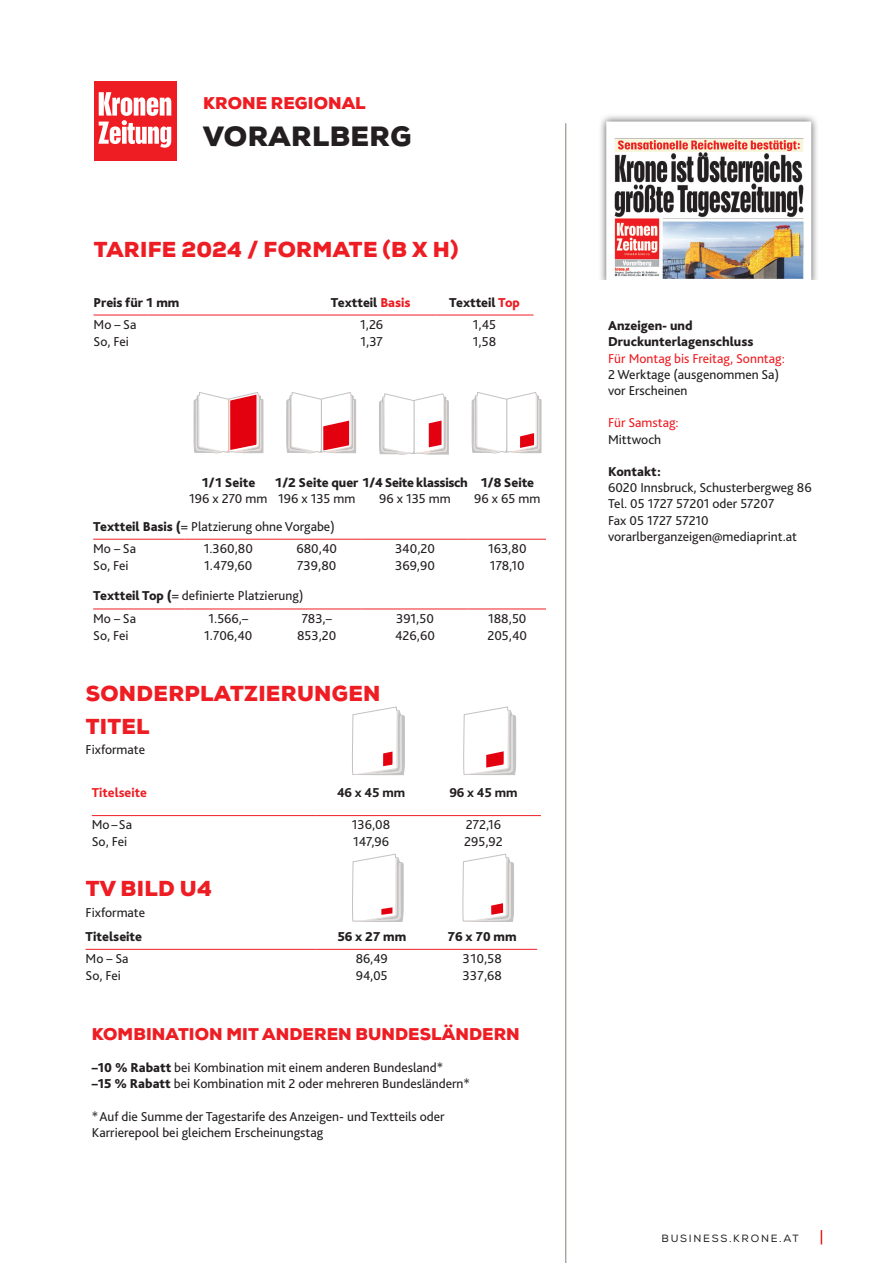
<style>
.page{position:relative;width:893px;height:1263px;background:#fff}
.page>*{position:absolute;margin:0;border:0;box-sizing:border-box;transform-origin:0 0}
.Header_Titel{font:900 27px "Nexa";letter-spacing:.015em;color:#231f20}
.Abschnitt_Titel{font:900 21px "Nexa";letter-spacing:.015em;color:#ee1d23}
.Abschnitt_Titel_klein{font:900 16.5px "Nexa";letter-spacing:.005em;color:#ee1d23}
.Tarif_Titelzeile{font:900 16.5px "Nexa";letter-spacing:.005em;color:#ee1d23}
.Tabelle_Eintrag_links{font:13.5px "Bliss Pro";color:#231f20}
.Tabelle_Eintrag{font:13.5px "Bliss Pro";color:#231f20}
.Tabelle_Eintrag_fett_links{font:13.5px "Bliss Pro";color:#231f20}
.Tabelle_Eintrag_fett{font:800 13.5px "Bliss Pro";color:#231f20}
.Tabelle_Eintrag_links-2{font:800 13.5px "Bliss Pro";color:#231f20}
.Tabelle_Eintrag_links-3{font:13.5px "Bliss Pro";color:#ee1d23}
.Tabelle_Eintrag_fett-2{font:800 13.5px "Bliss Pro";letter-spacing:-.02em;color:#231f20}
.Tabelle_Eintrag_fett_links-2{font:800 13.5px "Bliss Pro";color:#231f20}
.Tabelle_Eintrag_fett-3{font:800 13.5px "Bliss Pro";color:#231f20}
.t1{font:800 13.5px "Bliss Pro";color:#ee1d23}
.t2{font:10.5px "Nexa";letter-spacing:.165em;color:#231f20}
.s1{color:#ee1d23}
.s2{font-weight:800}
</style>
<div class="page">
<svg style="left:821px;top:1230px;width:1px;height:14px"></svg>
<hr style="left:93px;top:539px;width:92px;height:1px;background:#ee1d23">
<hr style="left:185px;top:539px;width:87px;height:1px;background:#ee1d23">
<hr style="left:272px;top:539px;width:89px;height:1px;background:#ee1d23">
<hr style="left:361px;top:539px;width:108px;height:1px;background:#ee1d23">
<hr style="left:469px;top:539px;width:77px;height:1px;background:#ee1d23">
<hr style="left:93px;top:609px;width:92px;height:1px;background:#ee1d23">
<hr style="left:185px;top:609px;width:87px;height:1px;background:#ee1d23">
<hr style="left:272px;top:609px;width:89px;height:1px;background:#ee1d23">
<hr style="left:361px;top:609px;width:108px;height:1px;background:#ee1d23">
<hr style="left:469px;top:609px;width:77px;height:1px;background:#ee1d23">
<hr style="left:94px;top:315px;width:53px;height:1px;background:#ee1d23">
<hr style="left:147px;top:315px;width:159px;height:1px;background:#ee1d23">
<hr style="left:306px;top:315px;width:130px;height:1px;background:#ee1d23">
<hr style="left:436px;top:315px;width:97px;height:1px;background:#ee1d23">
<svg style="left:286px;top:392px;width:70px;height:61px"></svg>
<svg style="left:471px;top:392px;width:70px;height:61px"></svg>
<svg style="left:379px;top:393px;width:70px;height:62px"></svg>
<svg style="left:193px;top:392px;width:70px;height:61px"></svg>
<div style="left:598px;top:113px;width:221px;height:177px;background:#231f20;opacity:.75"></div>
<img style="left:611px;top:126px;width:195px;height:151px">
<div style="left:606px;top:121px;width:205px;height:161px;border:4px solid #fff"></div>
<hr style="left:565px;top:124px;width:1px;height:1139px;background:#828176">
<div style="left:94px;top:81px;width:82px;height:80px;background:#ee1d23"></div>
<svg style="left:98px;top:92px;width:73px;height:56px"></svg>
<div style="left:596px;top:280px;width:232px;height:47px;background:#fff"></div>
<svg style="left:463px;top:706px;width:54px;height:69px"></svg>
<svg style="left:352px;top:706px;width:53px;height:69px"></svg>
<hr style="left:316px;top:815px;width:110px;height:1px;background:#ee1d23">
<hr style="left:426px;top:815px;width:115px;height:1px;background:#ee1d23">
<hr style="left:92px;top:815px;width:224px;height:1px;background:#ee1d23">
<hr style="left:86px;top:949px;width:231px;height:1px;background:#ee1d23">
<hr style="left:317px;top:949px;width:110px;height:1px;background:#ee1d23">
<hr style="left:427px;top:949px;width:110px;height:1px;background:#ee1d23">
<svg style="left:462px;top:854px;width:53px;height:96px"></svg>
<svg style="left:352px;top:854px;width:52px;height:96px"></svg>
<p class="Tarif_Titelzeile" style="left:203px;top:92px;width:164px">KRONE REGIONAL</p>
<p class="Header_Titel" style="left:203px;top:119px;width:210px">VORARLBERG</p>
<p class="Abschnitt_Titel" style="left:94px;top:236px;width:366px">TARIFE 2024 / FORMATE (B X H)</p>
<p class="Tabelle_Eintrag_fett_links-2" style="left:94px;top:294px;width:87px">Preis für 1 mm</p>
<p class="Tabelle_Eintrag_fett" style="left:331px;top:294px;width:81px">Textteil <span class="s1">Basis</span></p>
<p class="Tabelle_Eintrag_fett" style="left:449px;top:294px;width:72px">Textteil <span class="s1">Top</span></p>
<p class="Tabelle_Eintrag_links" style="left:94px;top:316px;width:44px">Mo – Sa</p>
<p class="Tabelle_Eintrag" style="left:360px;top:316px;width:25px">1,26</p>
<p class="Tabelle_Eintrag" style="left:473px;top:316px;width:25px">1,45</p>
<p class="Tabelle_Eintrag_links" style="left:94px;top:333px;width:37px">So, Fei</p>
<p class="Tabelle_Eintrag" style="left:361px;top:333px;width:24px">1,37</p>
<p class="Tabelle_Eintrag" style="left:473px;top:333px;width:25px">1,58</p>
<p class="Tabelle_Eintrag_fett" style="left:201px;top:474px;width:55px">1/1 Seite</p>
<p class="Tabelle_Eintrag" style="left:189px;top:490px;width:80px">196 x 270 mm</p>
<p class="Tabelle_Eintrag_fett-2" style="left:275px;top:474px;width:194px">1/2 Seite quer 1/4 Seite klassisch</p>
<p class="Tabelle_Eintrag" style="left:278px;top:490px;width:79px">196 x 135 mm</p>
<p class="Tabelle_Eintrag" style="left:379px;top:490px;width:73px">96 x 135 mm</p>
<p class="Tabelle_Eintrag_fett" style="left:480px;top:474px;width:55px">1/8 Seite</p>
<p class="Tabelle_Eintrag" style="left:474px;top:490px;width:68px">96 x 65 mm</p>
<p class="Tabelle_Eintrag_fett_links" style="left:93px;top:518px;width:243px"><span class="s2">Textteil Basis (</span>= Platzierung ohne Vorgabe)</p>
<p class="Tabelle_Eintrag_links" style="left:93px;top:540px;width:44px">Mo – Sa</p>
<p class="Tabelle_Eintrag" style="left:204px;top:540px;width:51px">1.360,80</p>
<p class="Tabelle_Eintrag" style="left:296px;top:540px;width:42px">680,40</p>
<p class="Tabelle_Eintrag" style="left:395px;top:540px;width:42px">340,20</p>
<p class="Tabelle_Eintrag" style="left:488px;top:540px;width:40px">163,80</p>
<p class="Tabelle_Eintrag_links" style="left:93px;top:557px;width:37px">So, Fei</p>
<p class="Tabelle_Eintrag" style="left:204px;top:557px;width:50px">1.479,60</p>
<p class="Tabelle_Eintrag" style="left:297px;top:557px;width:41px">739,80</p>
<p class="Tabelle_Eintrag" style="left:395px;top:557px;width:41px">369,90</p>
<p class="Tabelle_Eintrag" style="left:490px;top:557px;width:36px">178,10</p>
<p class="Tabelle_Eintrag_fett_links" style="left:93px;top:588px;width:212px"><span class="s2">Textteil Top (</span>= definierte Platzierung)</p>
<p class="Tabelle_Eintrag_links" style="left:93px;top:610px;width:44px">Mo – Sa</p>
<p class="Tabelle_Eintrag" style="left:208px;top:610px;width:41px">1.566,–</p>
<p class="Tabelle_Eintrag" style="left:302px;top:610px;width:32px">783,–</p>
<p class="Tabelle_Eintrag" style="left:396px;top:610px;width:39px">391,50</p>
<p class="Tabelle_Eintrag" style="left:488px;top:610px;width:40px">188,50</p>
<p class="Tabelle_Eintrag_links" style="left:93px;top:627px;width:37px">So, Fei</p>
<p class="Tabelle_Eintrag" style="left:204px;top:627px;width:50px">1.706,40</p>
<p class="Tabelle_Eintrag" style="left:297px;top:627px;width:41px">853,20</p>
<p class="Tabelle_Eintrag" style="left:395px;top:627px;width:41px">426,60</p>
<p class="Tabelle_Eintrag" style="left:487px;top:627px;width:41px">205,40</p>
<p class="Abschnitt_Titel" style="left:86px;top:680px;width:296px">SONDERPLATZIERUNGEN</p>
<p class="Abschnitt_Titel" style="left:86px;top:712px;width:65px">TITEL</p>
<p class="Tabelle_Eintrag_links" style="left:86px;top:741px;width:61px">Fixformate</p>
<p class="t1" style="left:92px;top:784px;width:57px">Titelseite</p>
<p class="Tabelle_Eintrag_fett-3" style="left:337px;top:784px;width:70px">46 x 45 mm</p>
<p class="Tabelle_Eintrag_fett-3" style="left:449px;top:784px;width:70px">96 x 45 mm</p>
<p class="Tabelle_Eintrag_links" style="left:92px;top:816px;width:42px">Mo–Sa</p>
<p class="Tabelle_Eintrag_links" style="left:352px;top:816px;width:40px">136,08</p>
<p class="Tabelle_Eintrag_links" style="left:466px;top:816px;width:37px">272,16</p>
<p class="Tabelle_Eintrag_links" style="left:92px;top:833px;width:37px">So, Fei</p>
<p class="Tabelle_Eintrag_links" style="left:353px;top:833px;width:38px">147,96</p>
<p class="Tabelle_Eintrag_links" style="left:464px;top:833px;width:40px">295,92</p>
<p class="Abschnitt_Titel" style="left:86px;top:875px;width:128px">TV BILD U4</p>
<p class="Tabelle_Eintrag_links" style="left:86px;top:904px;width:61px">Fixformate</p>
<p class="Tabelle_Eintrag_fett_links-2" style="left:86px;top:928px;width:58px">Titelseite</p>
<p class="Tabelle_Eintrag_fett" style="left:337px;top:928px;width:70px">56 x 27 mm</p>
<p class="Tabelle_Eintrag_fett" style="left:448px;top:928px;width:70px">76 x 70 mm</p>
<p class="Tabelle_Eintrag_links" style="left:86px;top:950px;width:44px">Mo – Sa</p>
<p class="Tabelle_Eintrag" style="left:356px;top:950px;width:33px">86,49</p>
<p class="Tabelle_Eintrag" style="left:463px;top:950px;width:40px">310,58</p>
<p class="Tabelle_Eintrag_links" style="left:86px;top:967px;width:37px">So, Fei</p>
<p class="Tabelle_Eintrag" style="left:356px;top:967px;width:33px">94,05</p>
<p class="Tabelle_Eintrag" style="left:463px;top:967px;width:40px">337,68</p>
<p class="Abschnitt_Titel_klein" style="left:92px;top:1023px;width:429px">KOMBINATION MIT ANDEREN BUNDESLÄNDERN</p>
<p class="Tabelle_Eintrag_links" style="left:92px;top:1059px;width:353px"><span class="s2">–10 % Rabatt</span> bei Kombination mit einem anderen Bundesland*</p>
<p class="Tabelle_Eintrag_links" style="left:92px;top:1075px;width:380px"><span class="s2">–15 % Rabatt</span> bei Kombination mit 2 oder mehreren Bundesländern*</p>
<p class="Tabelle_Eintrag_links" style="left:92px;top:1108px;width:354px">*Auf die Summe der Tagestarife des Anzeigen- und Textteils oder</p>
<p class="Tabelle_Eintrag_links" style="left:92px;top:1124px;width:233px">Karrierepool bei gleichem Erscheinungstag</p>
<p class="Tabelle_Eintrag_links-2" style="left:608px;top:317px;width:86px">Anzeigen- und</p>
<p class="Tabelle_Eintrag_links-2" style="left:608px;top:334px;width:147px">Druckunterlagenschluss</p>
<p class="Tabelle_Eintrag_links-3" style="left:608px;top:350px;width:178px">Für Montag bis Freitag, Sonntag:</p>
<p class="Tabelle_Eintrag_links" style="left:608px;top:366px;width:172px">2 Werktage (ausgenommen Sa)</p>
<p class="Tabelle_Eintrag_links" style="left:608px;top:382px;width:81px">vor Erscheinen</p>
<p class="Tabelle_Eintrag_links-3" style="left:608px;top:415px;width:72px">Für Samstag:</p>
<p class="Tabelle_Eintrag_links" style="left:608px;top:431px;width:55px">Mittwoch</p>
<p class="Tabelle_Eintrag_links-2" style="left:608px;top:463px;width:54px">Kontakt:</p>
<p class="Tabelle_Eintrag_links" style="left:608px;top:479px;width:205px">6020 Innsbruck, Schusterbergweg 86</p>
<p class="Tabelle_Eintrag_links" style="left:608px;top:496px;width:168px">Tel. 05 1727 57201 oder 57207</p>
<p class="Tabelle_Eintrag_links" style="left:608px;top:512px;width:102px">Fax 05 1727 57210</p>
<p class="Tabelle_Eintrag_links" style="left:608px;top:528px;width:191px">vorarlberganzeigen@mediaprint.at</p>
<p class="t2" style="left:662px;top:1232px;width:139px">BUSINESS.KRONE.AT</p>
</div>
